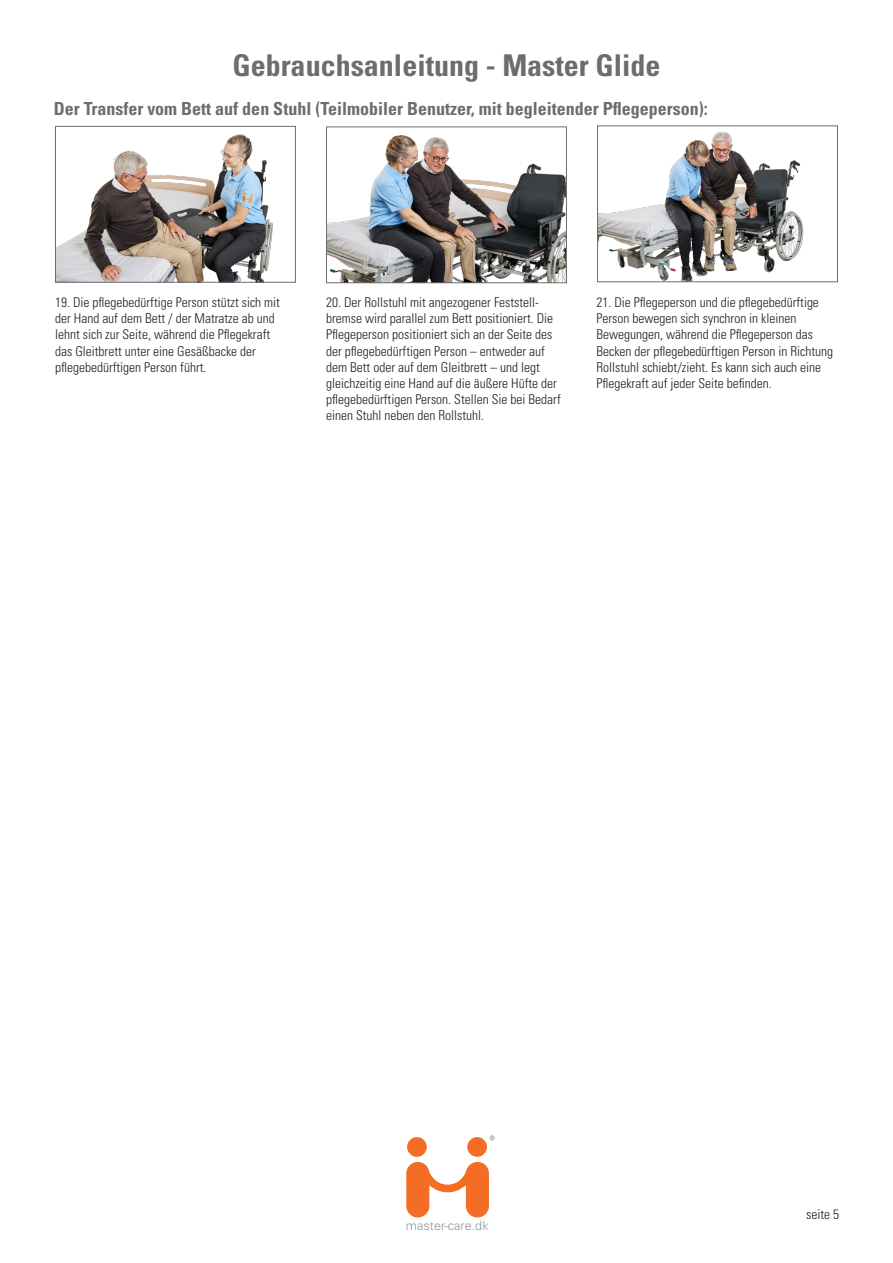
<style>
.page{position:relative;width:893px;height:1263px;background:#fff}
.page>*{position:absolute;margin:0;border:0;box-sizing:border-box;transform-origin:0 0}
.t1{font:700 condensed 30px "Univers LT Std";color:#6c6d70}
.Underoverskrift{font:700 condensed 18px "Univers LT Std";color:#6c6d70}
.t2{font:300 condensed 13.5px/16.2px "Univers LT Std";color:#231f20}
.t3{font:300 12.75px "Univers LT Std";color:#939598}
</style>
<div class="page">
<img style="left:599px;top:132px;width:205px;height:148px">
<div style="left:597px;top:125px;width:241px;height:157px;border:1px solid #6c6d70"></div>
<img style="left:328px;top:135px;width:237px;height:146px">
<div style="left:326px;top:127px;width:241px;height:156px;border:1px solid #6c6d70"></div>
<img style="left:57px;top:134px;width:216px;height:147px">
<div style="left:55px;top:126px;width:241px;height:157px;border:1px solid #6c6d70"></div>
<svg style="left:406px;top:1162px;width:83px;height:55px"></svg>
<div style="left:407px;top:1137px;width:20px;height:20px;background:#f36e24;border-radius:50%"></div>
<div style="left:467px;top:1137px;width:20px;height:20px;background:#f36e24;border-radius:50%"></div>
<svg style="left:490px;top:1135px;width:4px;height:5px"></svg>
<h1 class="t1" style="left:232px;top:47px;width:430px">Gebrauchsanleitung - Master Glide</h1>
<p class="Underoverskrift" style="left:54px;top:98px;width:656px">Der Transfer vom Bett auf den Stuhl (Teilmobiler Benutzer, mit begleitender Pflegeperson):</p>
<p class="t2" style="left:55px;top:294px;width:226px">19. Die pflegebedürftige Person stützt sich mit der Hand auf dem Bett / der Matratze ab und lehnt sich zur Seite, während die Pflegekraft das Gleitbrett unter eine Gesäßbacke der pflegebedürftigen Person führt.</p>
<p class="t2" style="left:326px;top:294px;width:236px">20. Der Rollstuhl mit angezogener Feststell&shy;bremse wird parallel zum Bett positioniert. Die Pflegeperson positioniert sich an der Seite des der pflegebedürftigen Person – entweder auf dem Bett oder auf dem Gleitbrett – und legt gleichzeitig eine Hand auf die äußere Hüfte der pflegebedürftigen Person. Stellen Sie bei Bedarf einen Stuhl neben den Rollstuhl.</p>
<p class="t2" style="left:596px;top:294px;width:238px">21. Die Pflegeperson und die pflegebedürftige Person bewegen sich synchron in kleinen Bewegungen, während die Pflegeperson das Becken der pflegebedürftigen Person in Richtung Rollstuhl schiebt/zieht. Es kann sich auch eine Pflegekraft auf jeder Seite befinden.</p>
<p class="t3" style="left:406px;top:1217px;width:84px">master-care.dk</p>
<p class="t2" style="left:806px;top:1206px;width:34px">seite 5</p>
</div>
